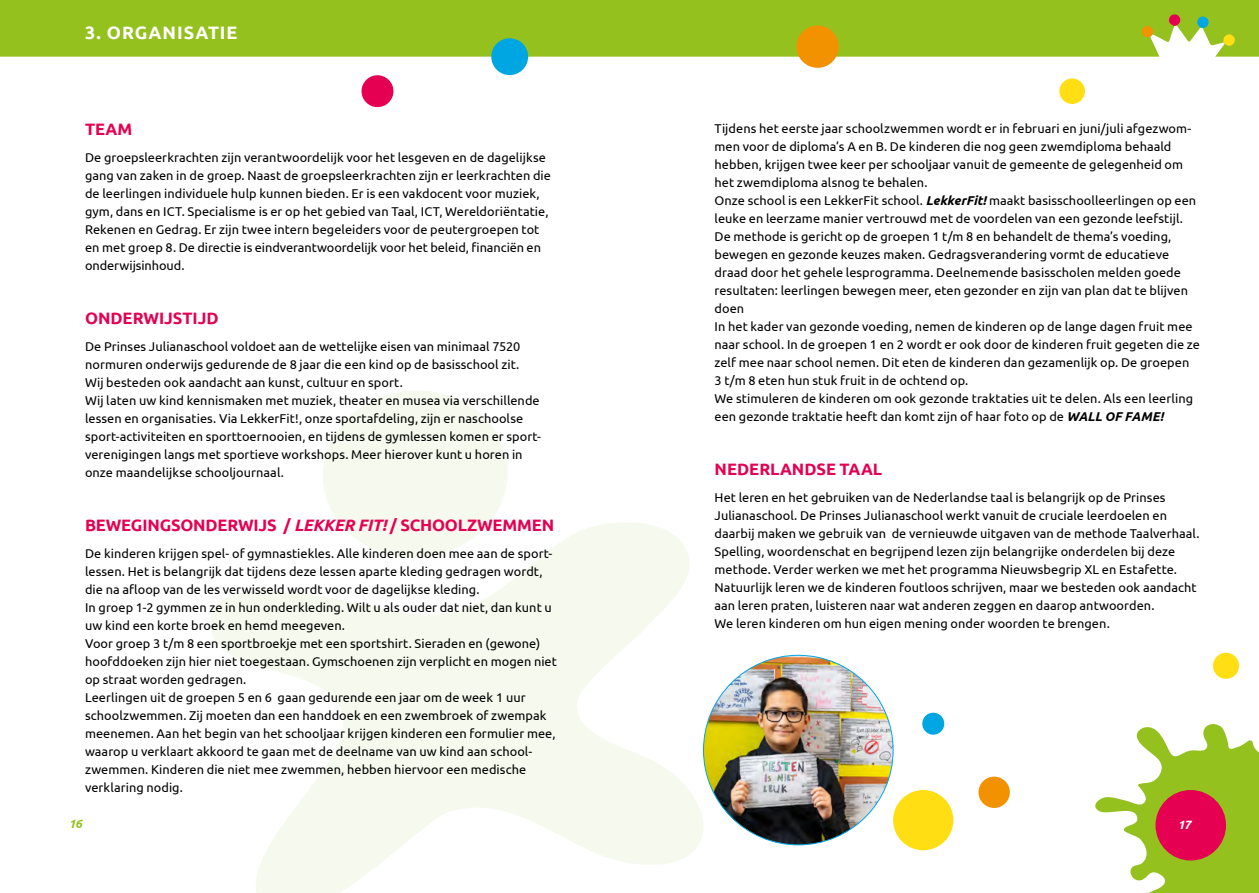
<style>
.page{position:relative;width:1259px;height:893px;background:#fff}
.page>*{position:absolute;margin:0;border:0;box-sizing:border-box;transform-origin:0 0}
.t1{font:700 18px "Ubuntu";letter-spacing:.055em;color:#fff}
.t2{font:700 16.5px "Ubuntu";letter-spacing:-.005em;color:#e50052}
.t3{font:12.75px/18px "Ubuntu";letter-spacing:.005em;color:#000}
.t4{font:italic 700 12px "Ubuntu";color:#95c11f}
.t5{font:italic 700 12px "Ubuntu";color:#fff}
.s1{font-style:italic}
.s2{font-weight:700;font-style:italic}
</style>
<div class="page">
<svg style="left:1095px;top:724px;width:164px;height:169px"></svg>
<div style="left:1155px;top:790px;width:71px;height:70px;background:#e50052;border-radius:50%"></div>
<div style="left:978px;top:777px;width:32px;height:31px;background:#f39200;border-radius:50%"></div>
<div style="left:893px;top:790px;width:60px;height:60px;background:#ffde14;border-radius:50%"></div>
<div style="left:922px;top:713px;width:22px;height:22px;background:#00a6e2;border-radius:50%"></div>
<div style="left:1213px;top:653px;width:26px;height:26px;background:#ffde14;border-radius:50%"></div>
<svg style="left:210px;top:391px;width:522px;height:502px"></svg>
<div style="left:0;top:0;width:1259px;height:57px;background:#95c11f"></div>
<svg style="left:1223px;top:34px;width:12px;height:13px"></svg>
<svg style="left:1168px;top:14px;width:12px;height:12px"></svg>
<svg style="left:1196px;top:16px;width:12px;height:12px"></svg>
<svg style="left:1141px;top:26px;width:12px;height:12px"></svg>
<div style="left:361px;top:75px;width:32px;height:32px;background:#e50052;border-radius:50%"></div>
<div style="left:491px;top:38px;width:37px;height:37px;background:#00a6e2;border-radius:50%"></div>
<div style="left:796px;top:26px;width:42px;height:42px;background:#f39200;border-radius:50%"></div>
<div style="left:1059px;top:78px;width:26px;height:26px;background:#ffde14;border-radius:50%"></div>
<img style="left:703px;top:655px;width:190px;height:190px;border-radius:95px">
<h1 class="t1" style="left:85px;top:22px;width:154px">3. ORGANISATIE</h1>
<p class="t2" style="left:85px;top:119px;width:49px">TEAM</p>
<p class="t3" style="left:85px;top:148px;width:467px">De groepsleerkrachten zijn verantwoordelijk voor het lesgeven en de dagelijkse gang van zaken in de groep. Naast de groepsleerkrachten zijn er leerkrachten die de leerlingen individuele hulp kunnen bieden. Er is een vakdocent voor muziek, gym, dans en ICT. Specialisme is er op het gebied van Taal, ICT, Wereldoriëntatie, Rekenen en Gedrag. Er zijn twee intern begeleiders voor de peutergroepen tot en met groep 8. De directie is eindverantwoordelijk voor het beleid, financiën en onderwijsinhoud.</p>
<p class="t2" style="left:85px;top:308px;width:135px">ONDERWIJSTIJD</p>
<p class="t3" style="left:85px;top:337px;width:457px">De Prinses Julianaschool voldoet aan de wettelijke eisen van minimaal 7520 normuren onderwijs gedurende de 8 jaar die een kind op de basisschool zit.<br>Wij besteden ook aandacht aan kunst, cultuur en sport.<br>Wij laten uw kind kennismaken met muziek, theater en musea via verschillende lessen en organisaties. Via LekkerFit!, onze sportafdeling, zijn er naschoolse sport-activiteiten en sporttoernooien, en tijdens de gymlessen komen er sport&shy;verenigingen langs met sportieve workshops. Meer hierover kunt u horen in onze maandelijkse schooljournaal.</p>
<p class="t2" style="left:85px;top:515px;width:471px">BEWEGINGSONDERWIJS / <span class="s1">LEKKER FIT!</span> / SCHOOLZWEMMEN</p>
<p class="t3" style="left:85px;top:544px;width:473px">De kinderen krijgen spel- of gymnastiekles. Alle kinderen doen mee aan de sport&shy;lessen. Het is belangrijk dat tijdens deze lessen aparte kleding gedragen wordt, die na afloop van de les verwisseld wordt voor de dagelijkse kleding.<br>In groep 1-2 gymmen ze in hun onderkleding. Wilt u als ouder dat niet, dan kunt u uw kind een korte broek en hemd meegeven.<br>Voor groep 3 t/m 8 een sportbroekje met een sportshirt. Sieraden en (gewone) hoofddoeken zijn hier niet toegestaan. Gymschoenen zijn verplicht en mogen niet op straat worden gedragen.<br>Leerlingen uit de groepen 5 en 6 gaan gedurende een jaar om de week 1 uur schoolzwemmen. Zij moeten dan een handdoek en een zwembroek of zwempak meenemen. Aan het begin van het schooljaar krijgen kinderen een formulier mee, waarop u verklaart akkoord te gaan met de deelname van uw kind aan school&shy;zwemmen. Kinderen die niet mee zwemmen, hebben hiervoor een medische verklaring nodig.</p>
<p class="t3" style="left:714px;top:119px;width:487px">Tijdens het eerste jaar schoolzwemmen wordt er in februari en juni/juli afgezwom&shy;men voor de diploma’s A en B. De kinderen die nog geen zwemdiploma behaald hebben, krijgen twee keer per schooljaar vanuit de gemeente de gelegenheid om het zwemdiploma alsnog te behalen.<br>Onze school is een LekkerFit school. <span class="s2">LekkerFit!</span> maakt basisschoolleerlingen op een leuke en leerzame manier vertrouwd met de voordelen van een gezonde leefstijl.<br>De methode is gericht op de groepen 1 t/m 8 en behandelt de thema’s voeding, bewegen en gezonde keuzes maken. Gedragsverandering vormt de educatieve draad door het gehele lesprogramma. Deelnemende basisscholen melden goede resultaten: leerlingen bewegen meer, eten gezonder en zijn van plan dat te blijven doen<br>In het kader van gezonde voeding, nemen de kinderen op de lange dagen fruit mee naar school. In de groepen 1 en 2 wordt er ook door de kinderen fruit gegeten die ze zelf mee naar school nemen. Dit eten de kinderen dan gezamenlijk op. De groepen<br>3 t/m 8 eten hun stuk fruit in de ochtend op.<br>We stimuleren de kinderen om ook gezonde traktaties uit te delen. Als een leerling een gezonde traktatie heeft dan komt zijn of haar foto op de <span class="s2">WALL OF FAME!</span></p>
<p class="t2" style="left:714px;top:459px;width:169px">NEDERLANDSE TAAL</p>
<p class="t3" style="left:714px;top:488px;width:486px">Het leren en het gebruiken van de Nederlandse taal is belangrijk op de Prinses Julianaschool. De Prinses Julianaschool werkt vanuit de cruciale leerdoelen en daarbij maken we gebruik van de vernieuwde uitgaven van de methode Taalverhaal.<br>Spelling, woordenschat en begrijpend lezen zijn belangrijke onderdelen bij deze methode. Verder werken we met het programma Nieuwsbegrip XL en Estafette.<br>Natuurlijk leren we de kinderen foutloos schrijven, maar we besteden ook aandacht aan leren praten, luisteren naar wat anderen zeggen en daarop antwoorden.<br>We leren kinderen om hun eigen mening onder woorden te brengen.</p>
<p class="t4" style="left:69px;top:817px;width:15px">16</p>
<p class="t5" style="left:1177px;top:818px;width:15px">17</p>
</div>
